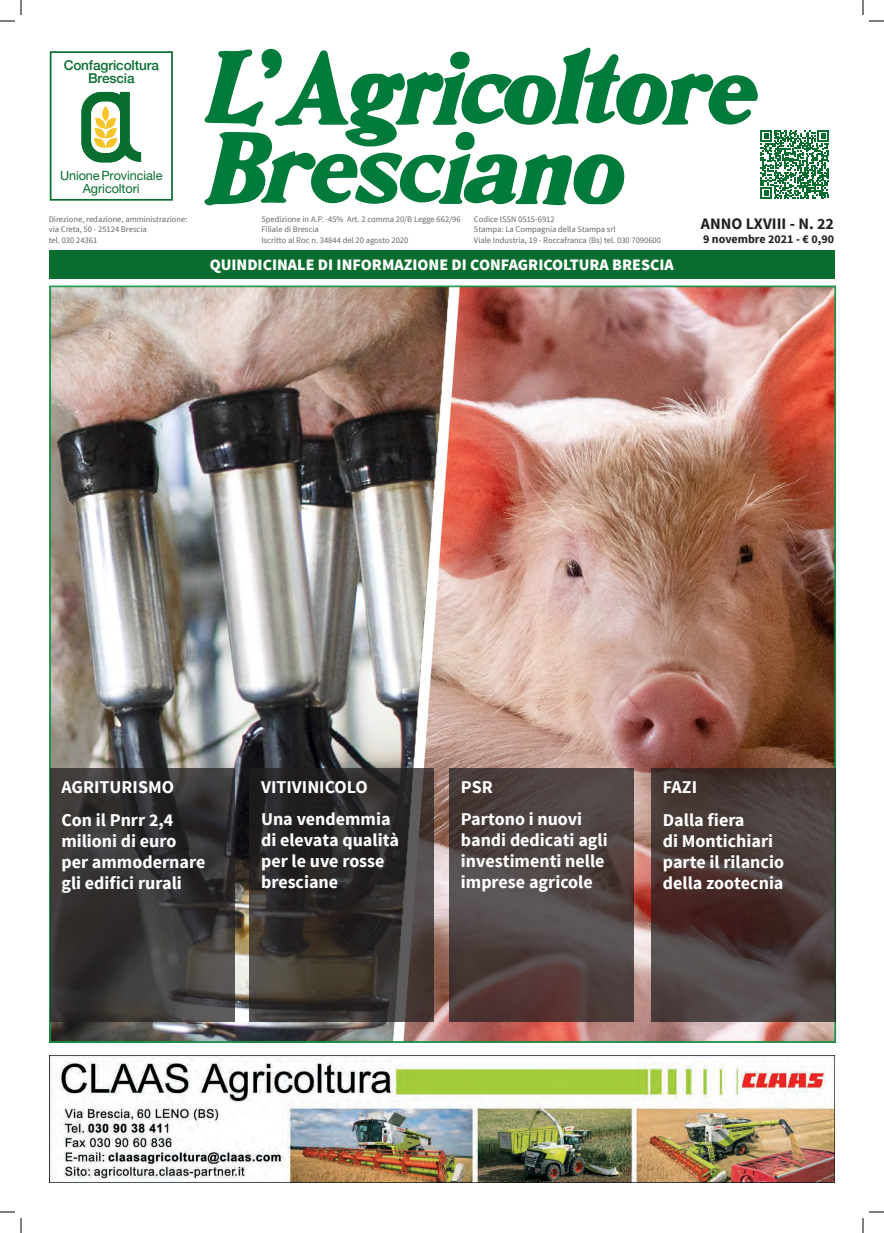
<style>
.page{position:relative;width:884px;height:1233px;background:#fff}
.page>*{position:absolute;margin:0;border:0;box-sizing:border-box;transform-origin:0 0}
.Descrizione_Sommario{font:700 18px/21px "Source Sans Pro";color:#fff}
.Testo_fascia_testata{font:900 16px "Source Sans Pro";color:#fff}
.t1{font:700 16px "Source Sans Pro";color:#231f20}
.t2{font:500 13.6px/13.6px "Helvetica Neue";letter-spacing:-.01em;color:#086e2f;text-align:center}
.t3{font:12.7px/12.7px "Helvetica Neue";letter-spacing:-.01em;color:#086e2f;text-align:center}
.t4{font:700 12px "Source Sans Pro";color:#231f20}
.indirizzi_testata{font:8.5px "Source Sans Pro";color:#666}
.indirizzi_testata_gr{font:8.5px "Source Sans Pro";color:#666}
</style>
<div class="page">
<img style="left:49px;top:285px;width:787px;height:757px">
<svg style="left:250px;top:768px;width:184px;height:253px;background:#342f2e"></svg>
<svg style="left:450px;top:768px;width:184px;height:253px;background:#504242"></svg>
<div style="left:49px;top:250px;width:785px;height:28px;background:#086d2f"></div>
<div style="left:50px;top:51px;width:123px;height:150px;border:2px solid #086e2f"></div>
<svg style="left:81px;top:92px;width:60px;height:70px"></svg>
<svg style="left:204px;top:47px;width:625px;height:159px"></svg>
<svg style="left:50px;top:768px;width:184px;height:254px;background:#373535"></svg>
<img style="left:49px;top:1055px;width:786px;height:128px">
<svg style="left:651px;top:768px;width:185px;height:254px;background:#4a3b39"></svg>
<svg style="left:0;top:1211px;width:15px;height:1px"></svg>
<svg style="left:869px;top:1211px;width:15px;height:1px"></svg>
<svg style="left:0;top:0;width:22px;height:22px"></svg>
<svg style="left:20px;top:1218px;width:2px;height:15px"></svg>
<svg style="left:862px;top:0;width:22px;height:22px"></svg>
<svg style="left:862px;top:1218px;width:2px;height:15px"></svg>
<p class="t2" style="left:64px;top:57px;width:97px">Confagricoltura<br>Brescia</p>
<p class="t3" style="left:60px;top:169px;width:104px">Unione Provinciale<br>Agricoltori</p>
<p class="indirizzi_testata" style="left:49px;top:214px;width:140px">Direzione, redazione, amministrazione:</p>
<p class="indirizzi_testata" style="left:49px;top:224px;width:100px">via Creta, 50 - 25124 Brescia</p>
<p class="indirizzi_testata" style="left:49px;top:234px;width:50px">tel. 030 24361</p>
<p class="indirizzi_testata" style="left:261px;top:214px;width:201px">Spedizione in A.P. -45% Art. 2 comma 20/B Legge 662/96</p>
<p class="indirizzi_testata" style="left:261px;top:224px;width:59px">Filiale di Brescia</p>
<p class="indirizzi_testata" style="left:261px;top:234px;width:148px">Iscritto al Roc n. 34844 del 20 agosto 2020</p>
<p class="indirizzi_testata_gr" style="left:474px;top:214px;width:82px">Codice ISSN 0515-6912</p>
<p class="indirizzi_testata_gr" style="left:474px;top:224px;width:143px">Stampa: La Compagnia della Stampa srl</p>
<p class="indirizzi_testata" style="left:474px;top:234px;width:189px">Viale Industria, 19 - Roccafranca (Bs) tel. 030 7090600</p>
<p class="Testo_fascia_testata" style="left:210px;top:254px;width:466px">QUINDICINALE DI INFORMAZIONE DI CONFAGRICOLTURA BRESCIA</p>
<p class="t1" style="left:701px;top:213px;width:135px">ANNO LXVIII - N. 22</p>
<p class="t4" style="left:703px;top:231px;width:132px">9 novembre 2021 - € 0,90</p>
<p class="Descrizione_Sommario" style="left:61px;top:777px;width:114px">AGRITURISMO</p>
<p class="Descrizione_Sommario" style="left:61px;top:810px;width:146px">Con il Pnrr 2,4 milioni di euro per ammodernare gli edifici rurali</p>
<p class="Descrizione_Sommario" style="left:261px;top:777px;width:108px">VITIVINICOLO</p>
<p class="Descrizione_Sommario" style="left:261px;top:809px;width:139px">Una vendemmia di elevata qualità per le uve rosse bresciane</p>
<p class="Descrizione_Sommario" style="left:461px;top:777px;width:33px">PSR</p>
<p class="Descrizione_Sommario" style="left:461px;top:809px;width:148px">Partono i nuovi bandi dedicati agli investimenti nelle imprese agricole</p>
<p class="Descrizione_Sommario" style="left:663px;top:777px;width:36px">FAZI</p>
<p class="Descrizione_Sommario" style="left:663px;top:810px;width:123px">Dalla fiera<br>di Montichiari parte il rilancio della zootecnia</p>
</div>
